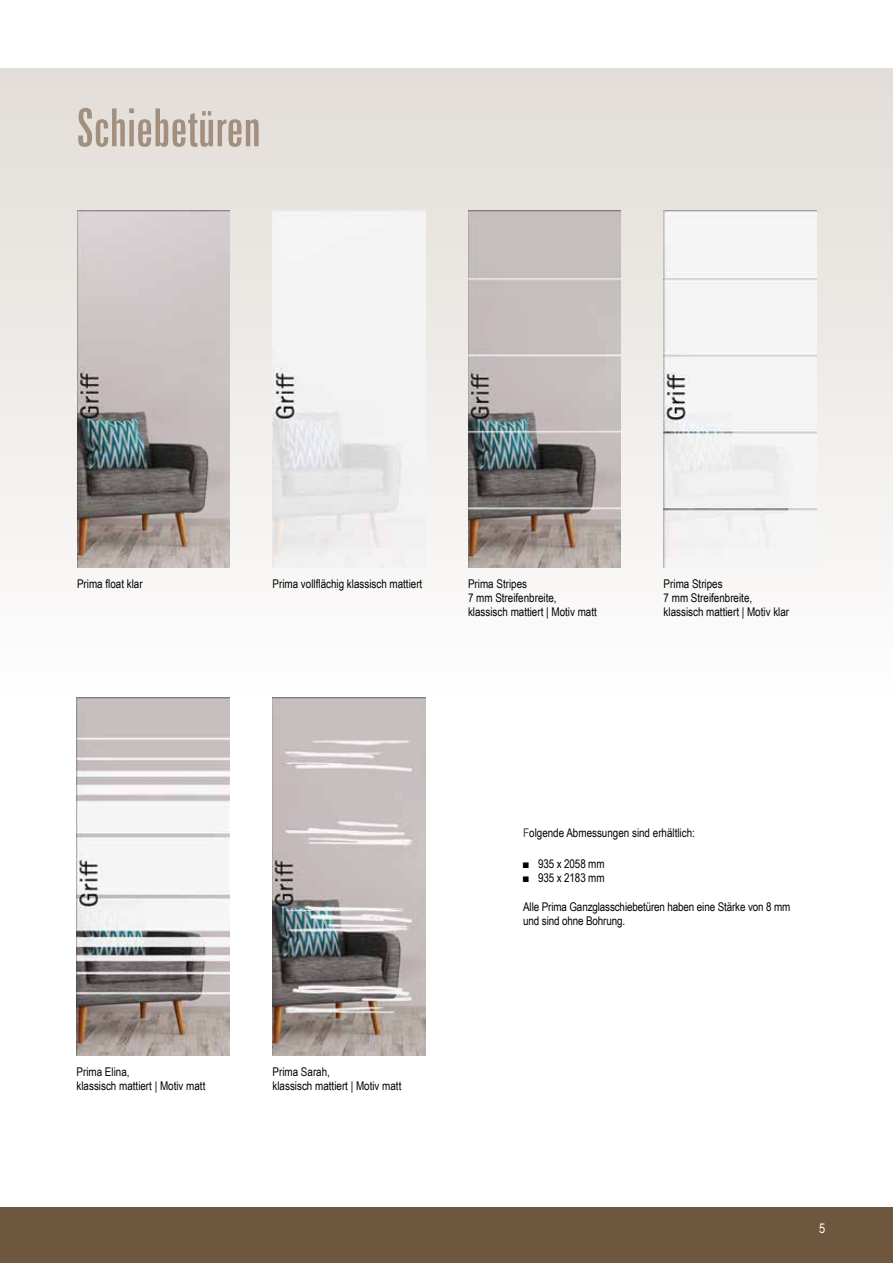
<style>
.page{position:relative;width:893px;height:1263px;background:#fff}
.page>*{position:absolute;margin:0;border:0;box-sizing:border-box;transform-origin:0 0}
.t1{font:extra-condensed 52.5px "Zurich BT";color:#a28f7d;scale:.96 1}
.t2{font:13.5px "Arial Narrow";color:#fff}
.t3{font:12px/14.4px "Arial Narrow";color:#000}
.s1{color:#3c3d43}
</style>
<div class="page">
<div style="left:0;top:1208px;width:893px;height:55px;background:#6f563e"></div>
<div style="left:0;top:68px;width:893px;height:629px;background:linear-gradient(to bottom,#e1dcd7,#fefdfd)"></div>
<img style="left:77px;top:697px;width:153px;height:359px">
<img style="left:273px;top:697px;width:153px;height:359px">
<img style="left:0;top:68px;width:1px;height:1140px">
<img style="left:664px;top:211px;width:152px;height:357px">
<img style="left:468px;top:211px;width:153px;height:357px">
<img style="left:273px;top:211px;width:152px;height:357px">
<img style="left:77px;top:211px;width:153px;height:357px">
<h1 class="t1" style="left:77px;top:98px;width:193px">Schiebetüren</h1>
<p class="t3" style="left:77px;top:576px;width:67px">Prima float klar</p>
<p class="t3" style="left:273px;top:576px;width:151px">Prima vollflächig klassisch mattiert</p>
<p class="t3" style="left:468px;top:576px;width:130px">Prima Stripes<br>7 mm Streifenbreite, klassisch mattiert | Motiv matt</p>
<p class="t3" style="left:664px;top:576px;width:127px">Prima Stripes<br>7 mm Streifenbreite, klassisch mattiert | Motiv klar</p>
<p class="t3" style="left:77px;top:1063px;width:130px">Prima Elina,<br>klassisch mattiert | Motiv matt</p>
<p class="t3" style="left:273px;top:1063px;width:130px">Prima Sarah,<br>klassisch mattiert | Motiv matt</p>
<p class="t3" style="left:523px;top:825px;width:173px"><span class="s1">F</span>olgende Abmessungen sind erhältlich:</p>
<p class="t3" style="left:523px;top:856px;width:83px">■ 935 x 2058 mm</p>
<p class="t3" style="left:523px;top:870px;width:83px">■ 935 x 2183 mm</p>
<p class="t3" style="left:523px;top:899px;width:269px">Alle Prima Ganzglasschiebetüren haben eine Stärke von 8 mm und sind ohne Bohrung.</p>
<p class="t2" style="left:819px;top:1218px;width:8px">5</p>
</div>
